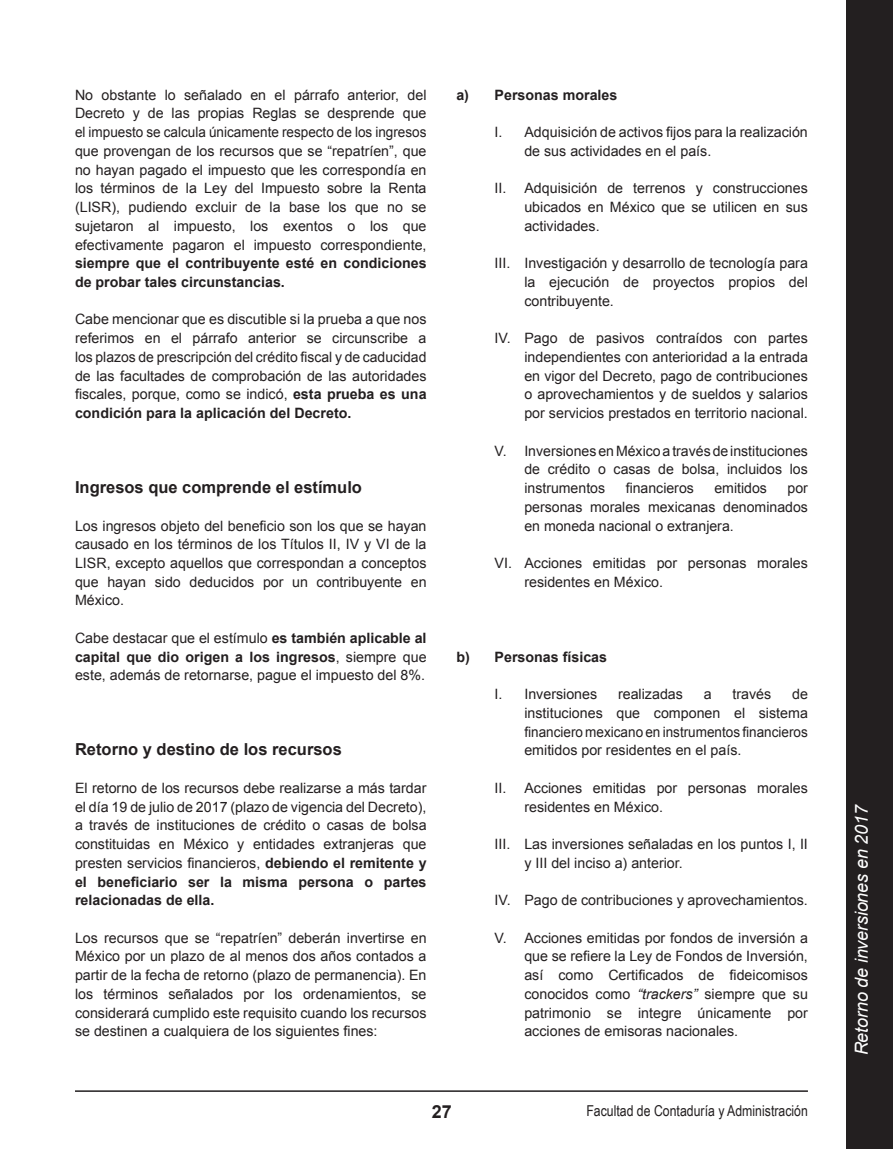
<style>
.page{position:relative;width:893px;height:1149px;background:#fff}
.page>*{position:absolute;margin:0;border:0;box-sizing:border-box;transform-origin:0 0}
.t1{font:italic 18px "Arial";letter-spacing:-.01em;color:#fff}
.t2{font:700 18px "Arial";color:#231f20}
.t3{font:700 16.5px "Arial";color:#231f20}
.t4{font:15px "Arial Narrow";color:#231f20}
.t5{font:14.25px/18.8px "Arial";color:#231f20;text-align:justify}
.t6{font:700 14.25px/18.8px "Arial";color:#231f20}
.s1{font-weight:700}
.s2{font-style:italic}
</style>
<div class="page">
<div style="left:846px;top:0;width:47px;height:1148px;background:#231f20"></div>
<hr style="left:75px;top:1089px;width:733px;height:2px;background:#231f20">
<p class="t5" style="left:75px;top:85px;width:353px">No obstante lo señalado en el párrafo anterior, del Decreto y de las propias Reglas se desprende que el impuesto se calcula únicamente respecto de los ingresos que provengan de los recursos que se “repatríen”, que no hayan pagado el impuesto que les correspondía en los términos de la Ley del Impuesto sobre la Renta (LISR), pudiendo excluir de la base los que no se sujetaron al impuesto, los exentos o los que efectivamente pagaron el impuesto correspondiente,</p>
<p class="t6" style="left:75px;top:254px;width:353px">siempre que el contribuyente esté en condiciones de probar tales circunstancias.</p>
<p class="t5" style="left:75px;top:310px;width:353px">Cabe mencionar que es discutible si la prueba a que nos referimos en el párrafo anterior se circunscribe a los plazos de prescripción del crédito fiscal y de caducidad de las facultades de comprobación de las autoridades fiscales, porque, como se indicó, <span class="s1">esta prueba es una condición para la aplicación del Decreto.</span></p>
<p class="t3" style="left:75px;top:476px;width:289px">Ingresos que comprende el estímulo</p>
<p class="t5" style="left:75px;top:516px;width:353px">Los ingresos objeto del beneficio son los que se hayan causado en los términos de los Títulos II, IV y VI de la LISR, excepto aquellos que correspondan a conceptos que hayan sido deducidos por un contribuyente en México.</p>
<p class="t5" style="left:75px;top:628px;width:353px">Cabe destacar que el estímulo <span class="s1">es también aplicable al capital que dio origen a los ingresos</span>, siempre que este, además de retornarse, pague el impuesto del 8%.</p>
<p class="t3" style="left:75px;top:738px;width:268px">Retorno y destino de los recursos</p>
<p class="t5" style="left:75px;top:778px;width:353px">El retorno de los recursos debe realizarse a más tardar el día 19 de julio de 2017 (plazo de vigencia del Decreto), a través de instituciones de crédito o casas de bolsa constituidas en México y entidades extranjeras que presten servicios financieros, <span class="s1">debiendo el remitente y el beneficiario ser la misma persona o partes relacionadas de ella.</span></p>
<p class="t5" style="left:75px;top:928px;width:353px">Los recursos que se “repatríen” deberán invertirse en México por un plazo de al menos dos años contados a partir de la fecha de retorno (plazo de permanencia). En los términos señalados por los ordenamientos, se considerará cumplido este requisito cuando los recursos se destinen a cualquiera de los siguientes fines:</p>
<p class="t6" style="left:456px;top:86px;width:163px">a) Personas morales</p>
<p class="t5" style="left:524px;top:123px;width:285px;text-indent:-30px">I. Adquisición de activos fijos para la realización de sus actividades en el país.</p>
<p class="t5" style="left:524px;top:179px;width:285px;text-indent:-30px">II. Adquisición de terrenos y construcciones ubicados en México que se utilicen en sus actividades.</p>
<p class="t5" style="left:524px;top:254px;width:285px;text-indent:-30px">III. Investigación y desarrollo de tecnología para la ejecución de proyectos propios del contribuyente.</p>
<p class="t5" style="left:524px;top:329px;width:285px;text-indent:-30px">IV. Pago de pasivos contraídos con partes independientes con anterioridad a la entrada en vigor del Decreto, pago de contribuciones o aprovechamientos y de sueldos y salarios por servicios prestados en territorio nacional.</p>
<p class="t5" style="left:524px;top:441px;width:285px;text-indent:-30px">V. Inversiones en México a través de instituciones de crédito o casas de bolsa, incluidos los instrumentos</p>
<p class="t5" style="left:626px;top:478px;width:70px">financieros</p>
<p class="t5" style="left:714px;top:478px;width:54px">emitidos</p>
<p class="t5" style="left:524px;top:478px;width:285px;text-indent:263px">por personas morales mexicanas denominados en moneda nacional o extranjera.</p>
<p class="t5" style="left:524px;top:553px;width:285px;text-indent:-30px">VI. Acciones emitidas por personas morales residentes en México.</p>
<p class="t6" style="left:456px;top:647px;width:152px">b) Personas físicas</p>
<p class="t5" style="left:495px;top:684px;width:104px">I. Inversiones</p>
<p class="t5" style="left:618px;top:684px;width:66px">realizadas</p>
<p class="t5" style="left:704px;top:684px;width:9px">a</p>
<p class="t5" style="left:732px;top:684px;width:40px">través</p>
<p class="t5" style="left:524px;top:684px;width:285px;text-indent:268px">de instituciones que componen el sistema financiero mexicano en instrumentos financieros emitidos por residentes en el país.</p>
<p class="t5" style="left:524px;top:778px;width:285px;text-indent:-30px">II. Acciones emitidas por personas morales residentes en México.</p>
<p class="t5" style="left:524px;top:834px;width:285px;text-indent:-30px">III. Las inversiones señaladas en los puntos I, II y III del inciso a) anterior.</p>
<p class="t5" style="left:495px;top:890px;width:315px">IV. Pago de contribuciones y aprovechamientos.</p>
<p class="t5" style="left:524px;top:928px;width:285px;text-indent:-30px">V. Acciones emitidas por fondos de inversión a que se refiere la Ley de Fondos de Inversión, así como Certificados de fideicomisos conocidos como <span class="s2">“trackers”</span> siempre que su patrimonio se integre únicamente por acciones de emisoras nacionales.</p>
<p class="t2" style="left:432px;top:1099px;width:22px">27</p>
<p class="t4" style="left:586px;top:1099px;width:223px">Facultad de Contaduría y Administración</p>
<p class="t1" style="left:850px;top:1054px;width:252px;rotate:-90deg">Retorno de inversiones en 2017</p>
</div>
